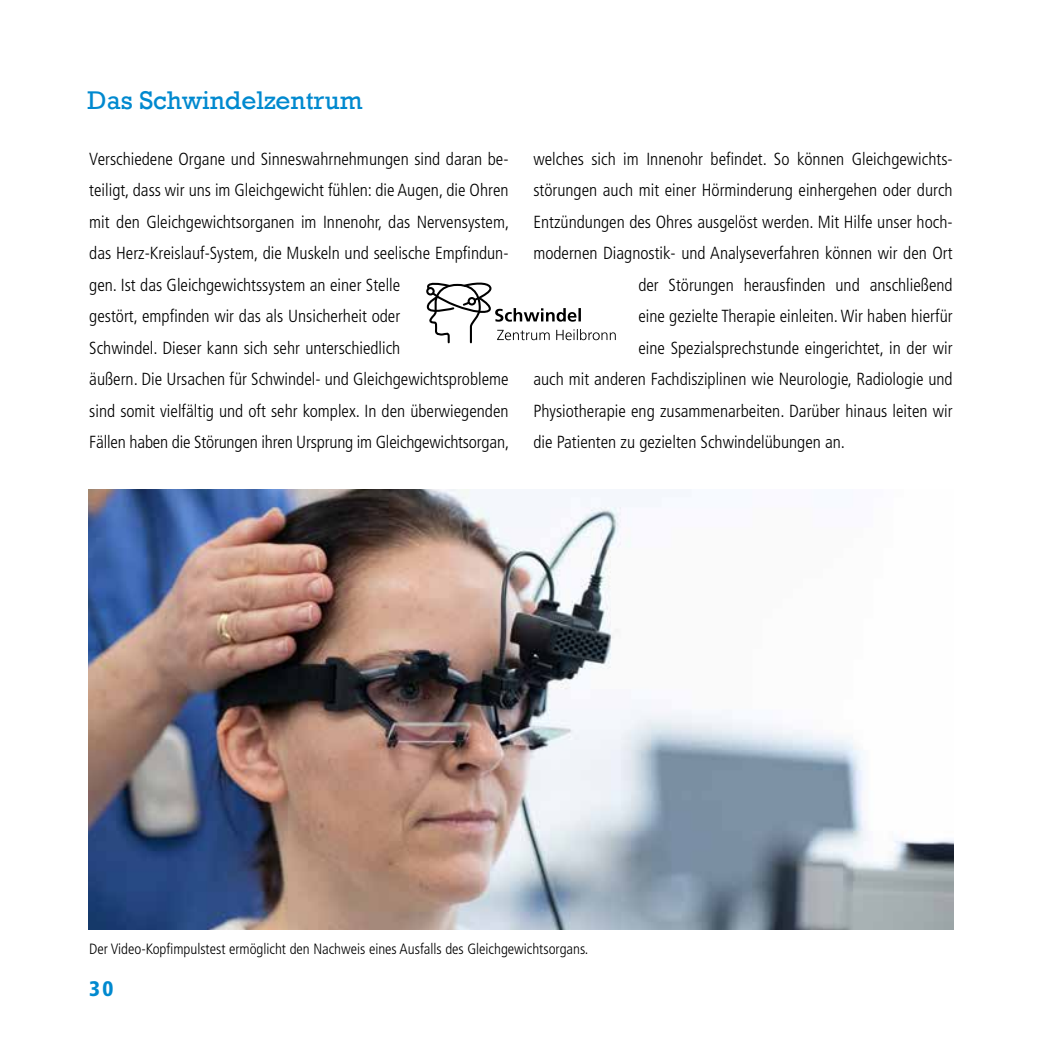
<style>
.page{position:relative;width:1042px;height:1042px;background:#fff}
.page>*{position:absolute;margin:0;border:0;box-sizing:border-box;transform-origin:0 0}
.t1{font:26.25px "Rockwell";color:#0089cf}
.t2{font:900 condensed 21px "Frutiger LT";color:#0089cf}
.t3{font:300 condensed 17.5px/31.5px "Frutiger LT";color:#000}
.t4{font:300 condensed 14.88px "Frutiger LT";color:#000}
</style>
<div class="page">
<img style="left:88px;top:490px;width:865px;height:439px">
<svg style="left:426px;top:282px;width:190px;height:62px"></svg>
<h1 class="t1" style="left:88px;top:85px;width:276px">Das Schwindelzentrum</h1>
<p class="t3" style="left:89px;top:143px;width:421px">Verschiedene Organe und Sinneswahrnehmungen sind daran be&shy;teiligt, dass wir uns im Gleichgewicht fühlen: die Augen, die Ohren mit den Gleichgewichtsorganen im Innenohr, das Nervensystem, das Herz-Kreislauf-System, die Muskeln und seelische Empfindun&shy;gen. Ist das Gleichgewichtssystem an einer Stelle<br>gestört, empfinden wir das als Unsicherheit oder<br>Schwindel. Dieser kann sich sehr unterschiedlich<br>äußern. Die Ursachen für Schwindel- und Gleichgewichtsprobleme sind somit vielfältig und oft sehr komplex. In den überwiegenden Fällen haben die Störungen ihren Ursprung im Gleichgewichtsorgan,</p>
<p class="t3" style="left:533px;top:143px;width:421px">welches sich im Innenohr befindet. So können Gleichgewichts-</p>
<p class="t3" style="left:533px;top:174px;width:421px">störungen auch mit einer Hörminderung einhergehen oder durch</p>
<p class="t3" style="left:533px;top:206px;width:421px">Entzündungen des Ohres ausgelöst werden. Mit Hilfe unser hoch-</p>
<p class="t3" style="left:533px;top:237px;width:421px">modernen Diagnostik- und Analyseverfahren können wir den Ort</p>
<p class="t3" style="left:638px;top:269px;width:316px">der Störungen herausfinden und anschließend</p>
<p class="t3" style="left:638px;top:300px;width:316px">eine gezielte Therapie einleiten. Wir haben hierfür</p>
<p class="t3" style="left:638px;top:332px;width:316px">eine Spezialsprechstunde eingerichtet, in der wir</p>
<p class="t3" style="left:533px;top:363px;width:421px">auch mit anderen Fachdisziplinen wie Neurologie, Radiologie und</p>
<p class="t3" style="left:533px;top:395px;width:421px">Physiotherapie eng zusammenarbeiten. Darüber hinaus leiten wir</p>
<p class="t3" style="left:533px;top:426px;width:313px">die Patienten zu gezielten Schwindelübungen an.</p>
<p class="t4" style="left:89px;top:940px;width:500px">Der Video-Kopfimpulstest ermöglicht den Nachweis eines Ausfalls des Gleichgewichtsorgans.</p>
<p class="t2" style="left:89px;top:976px;width:25px">30</p>
</div>
